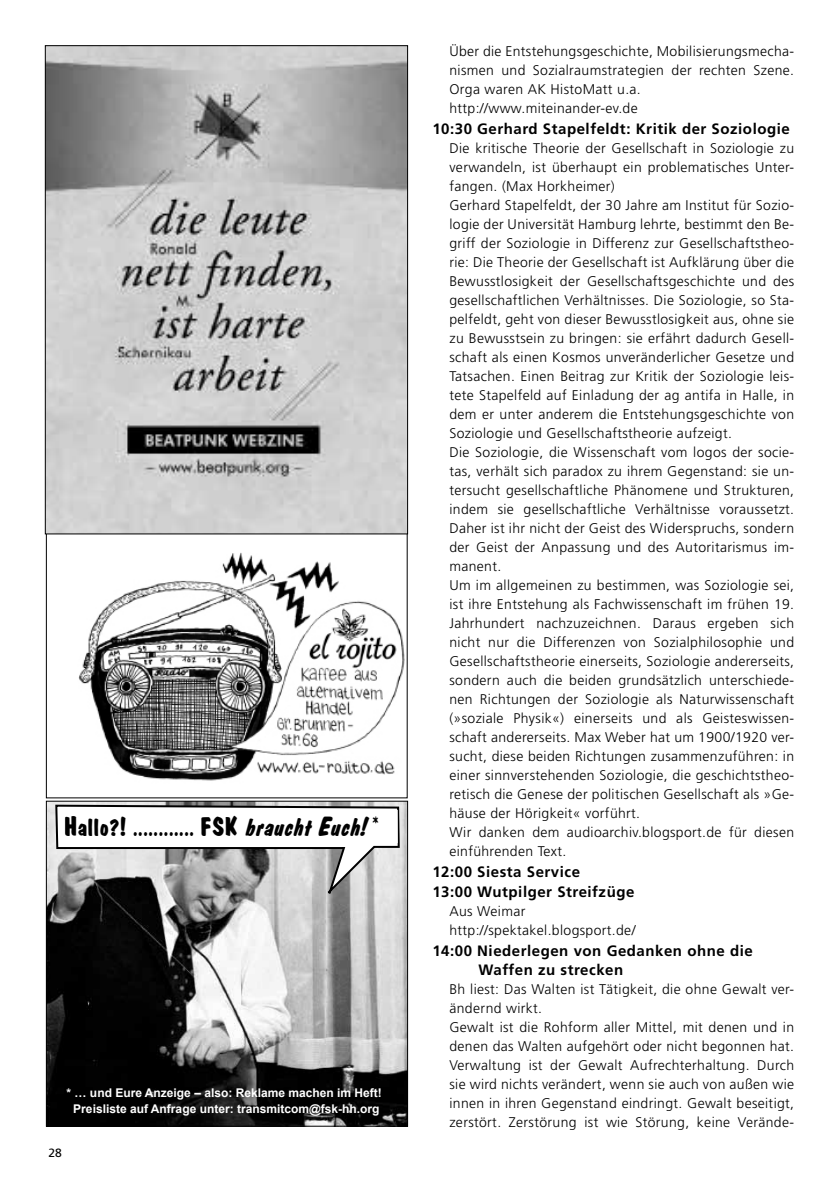
<style>
.page{position:relative;width:840px;height:1191px;background:#fff}
.page>*{position:absolute;margin:0;border:0;box-sizing:border-box;transform-origin:0 0}
.t1{font:700 18px "Market";letter-spacing:.035em;color:#000}
.t2{font:700 15px/20.8px "Frutiger LT Std";letter-spacing:.035em;color:#000}
.t3{font:300 14px/19px "Frutiger LT Std";letter-spacing:.025em;color:#000}
.t4{font:700 12px/16px "Arial";color:#fff;text-align:center}
.t5{font:12px "Frutiger LT Std";color:#000}
.s1{font-style:italic}
</style>
<div class="page">
<img style="left:78px;top:553px;width:327px;height:228px">
<img style="left:48px;top:803px;width:357px;height:321px">
<div style="left:46px;top:801px;width:361px;height:325px;border:1px solid #000"></div>
<svg style="left:54px;top:803px;width:346px;height:93px"></svg>
<div style="left:64px;top:811px;width:332px;height:31px;background:#fff"></div>
<img style="left:47px;top:47px;width:358px;height:485px">
<p class="t1" style="left:65px;top:819px;width:316px">Hallo?! ............ FSK <span class="s1">brauchtEuch!</span>*</p>
<p class="t4" style="left:67px;top:1085px;width:316px">* … und Eure Anzeige – also: Reklame machen im Heft!<br>Preisliste auf Anfrage unter: transmitcom@fsk-hh.org</p>
<p class="t5" style="left:48px;top:1146px;width:15px">28</p>
<p class="t3" style="left:449px;top:42px;width:346px">Über die Entstehungsgeschichte, Mobilisierungsmecha&shy;nismen und Sozialraumstrategien der rechten Szene.<br>Orga waren AK HistoMatt u.a. http://www.miteinander-ev.de</p>
<p class="t2" style="left:432px;top:118px;width:359px">10:30 Gerhard Stapelfeldt: Kritik der Soziologie</p>
<p class="t3" style="left:449px;top:138px;width:346px">Die kritische Theorie der Gesellschaft in Soziologie zu verwandeln, ist überhaupt ein problematisches Unter&shy;fangen. (Max Horkheimer)<br>Gerhard Stapelfeldt, der 30 Jahre am Institut für Sozio&shy;logie der Universität Hamburg lehrte, bestimmt den Be&shy;griff der Soziologie in Differenz zur Gesellschaftstheo&shy;rie: Die Theorie der Gesellschaft ist Aufklärung über die Bewusstlosigkeit der Gesellschaftsgeschichte und des gesellschaftlichen Verhältnisses. Die Soziologie, so Sta&shy;pelfeldt, geht von dieser Bewusstlosigkeit aus, ohne sie zu Bewusstsein zu bringen: sie erfährt dadurch Gesell&shy;schaft als einen Kosmos unveränderlicher Gesetze und Tatsachen. Einen Beitrag zur Kritik der Soziologie leis&shy;tete Stapelfeld auf Einladung der ag antifa in Halle, in dem er unter anderem die Entstehungsgeschichte von Soziologie und Gesellschaftstheorie aufzeigt.<br>Die Soziologie, die Wissenschaft vom logos der socie&shy;tas, verhält sich paradox zu ihrem Gegenstand: sie un&shy;tersucht gesellschaftliche Phänomene und Strukturen, indem sie gesellschaftliche Verhältnisse voraussetzt.<br>Daher ist ihr nicht der Geist des Widerspruchs, sondern der Geist der Anpassung und des Autoritarismus im&shy;manent.<br>Um im allgemeinen zu bestimmen, was Soziologie sei, ist ihre Entstehung als Fachwissenschaft im frühen 19.<br>Jahrhundert nachzuzeichnen. Daraus ergeben sich nicht nur die Differenzen von Sozialphilosophie und Gesellschaftstheorie einerseits, Soziologie andererseits, sondern auch die beiden grundsätzlich unterschiede&shy;nen Richtungen der Soziologie als Naturwissenschaft (»soziale Physik«) einerseits und als Geisteswissen&shy;schaft andererseits. Max Weber hat um 1900/1920 ver&shy;sucht, diese beiden Richtungen zusammenzuführen: in einer sinnverstehenden Soziologie, die geschichtstheo&shy;retisch die Genese der politischen Gesellschaft als »Ge&shy;häuse der Hörigkeit« vorführt.<br>Wir danken dem audioarchiv.blogsport.de für diesen einführenden Text.</p>
<p class="t2" style="left:432px;top:861px;width:203px">12:00 Siesta Service<br>13:00 Wutpilger Streifzüge</p>
<p class="t3" style="left:449px;top:902px;width:187px">Aus Weimar http://spektakel.blogsport.de/</p>
<p class="t2" style="left:478px;top:941px;width:275px;line-height:19px;text-indent:-46px">14:00 Niederlegen von Gedanken ohne die<br>Waffen zu strecken</p>
<p class="t3" style="left:449px;top:980px;width:346px">Bh liest: Das Walten ist Tätigkeit, die ohne Gewalt ver&shy;ändernd wirkt.<br>Gewalt ist die Rohform aller Mittel, mit denen und in denen das Walten aufgehört oder nicht begonnen hat.<br>Verwaltung ist der Gewalt Aufrechterhaltung. Durch sie wird nichts verändert, wenn sie auch von außen wie innen in ihren Gegenstand eindringt. Gewalt beseitigt, zerstört. Zerstörung ist wie Störung, keine Verände-</p>
</div>
